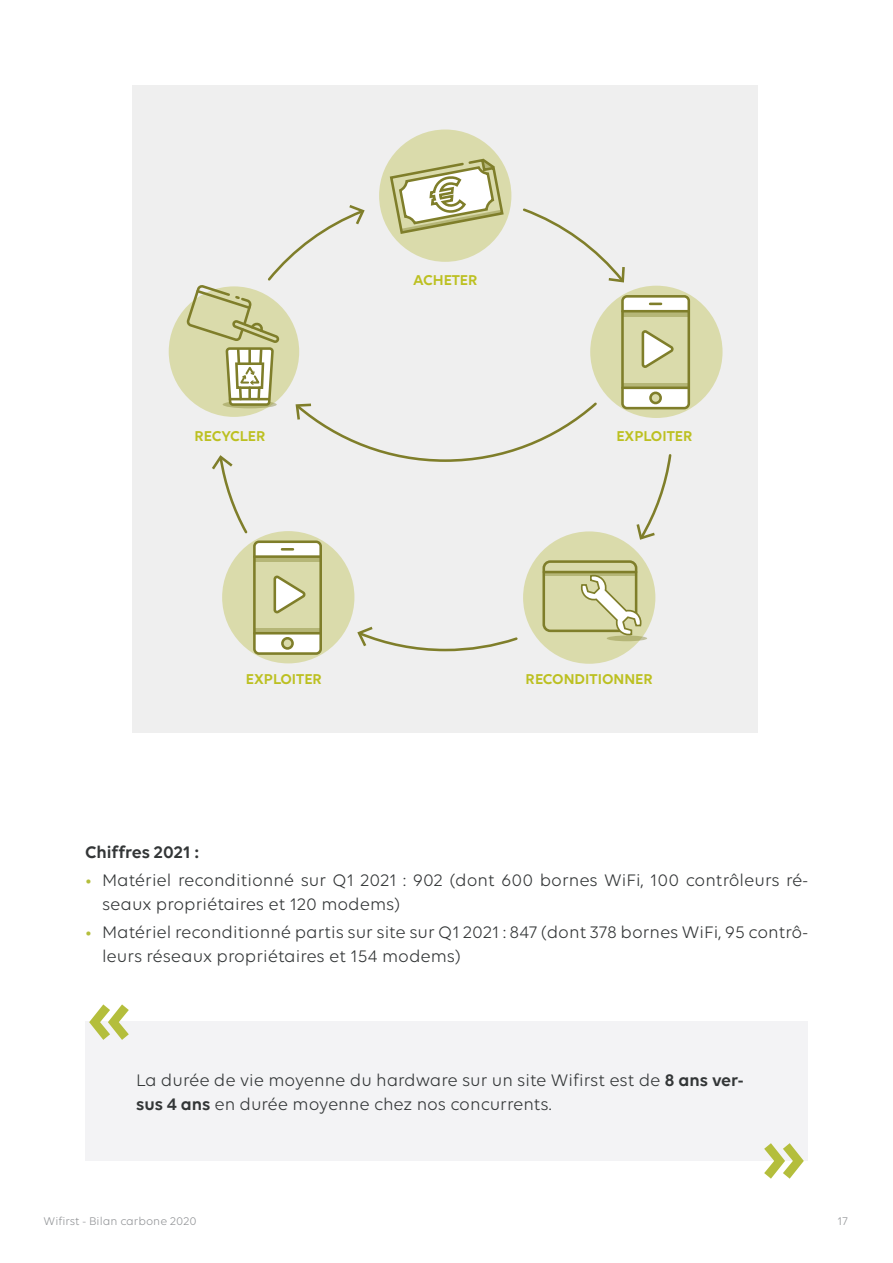
<style>
.page{position:relative;width:893px;height:1263px;background:#fff}
.page>*{position:absolute;margin:0;border:0;box-sizing:border-box;transform-origin:0 0}
.Guillemet{font:600 90px "Volte";color:#b4be3c}
.Citation{font:18px/24px "Volte";color:#333637}
.t1{font:600 18px "Volte";color:#333637}
.t2{font:600 15.3px "Volte";color:#bcc021}
.t3{font:12px "Volte";color:#939598}
.s1{color:#b4be3c}
.s2{font-weight:600}
</style>
<div class="page">
<div style="left:85px;top:1022px;width:723px;height:139px;background:#f3f3f5"></div>
<div style="left:132px;top:85px;width:626px;height:647px;background:#efefef"></div>
<div style="left:379px;top:129px;width:132px;height:133px;background:#dadbab;border-radius:50%"></div>
<svg style="left:590px;top:286px;width:132px;height:132px;background:#d6d6a5"></svg>
<div style="left:523px;top:531px;width:132px;height:133px;background:#dadbab;border-radius:50%"></div>
<div style="left:169px;top:286px;width:130px;height:131px;background:#dadbab;border-radius:50%"></div>
<svg style="left:184px;top:156px;width:505px;height:497px"></svg>
<p class="t2" style="left:195px;top:426px;width:72px">RECYCLER</p>
<p class="t2" style="left:413px;top:271px;width:66px">ACHETER</p>
<p class="t2" style="left:616px;top:427px;width:77px">EXPLOITER</p>
<p class="t2" style="left:246px;top:670px;width:77px">EXPLOITER</p>
<p class="t2" style="left:526px;top:670px;width:129px">RECONDITIONNER</p>
<p class="t1" style="left:85px;top:841px;width:115px">Chiffres 2021 :</p>
<p class="Citation" style="left:102px;top:868px;width:707px;text-indent:-17px"><span class="s1">•</span> Matériel reconditionné sur Q1 2021 : 902 (dont 600 bornes WiFi, 100 contrôleurs ré&shy;seaux propriétaires et 120 modems)</p>
<p class="Citation" style="left:102px;top:920px;width:707px;text-indent:-17px"><span class="s1">•</span> Matériel reconditionné partis sur site sur Q1 2021 : 847 (dont 378 bornes WiFi, 95 contrô&shy;leurs réseaux propriétaires et 154 modems)</p>
<p class="Guillemet" style="left:85px;top:962px;width:49px">«</p>
<p class="Citation" style="left:136px;top:1068px;width:609px">La durée de vie moyenne du hardware sur un site Wifirst est de <span class="s2">8 ans ver&shy;sus 4 ans</span> en durée moyenne chez nos concurrents.</p>
<p class="Guillemet" style="left:760px;top:1101px;width:49px">»</p>
<p class="t3" style="left:44px;top:1214px;width:154px">Wifirst - Bilan carbone 2020</p>
<p class="t3" style="left:838px;top:1214px;width:12px">17</p>
</div>
